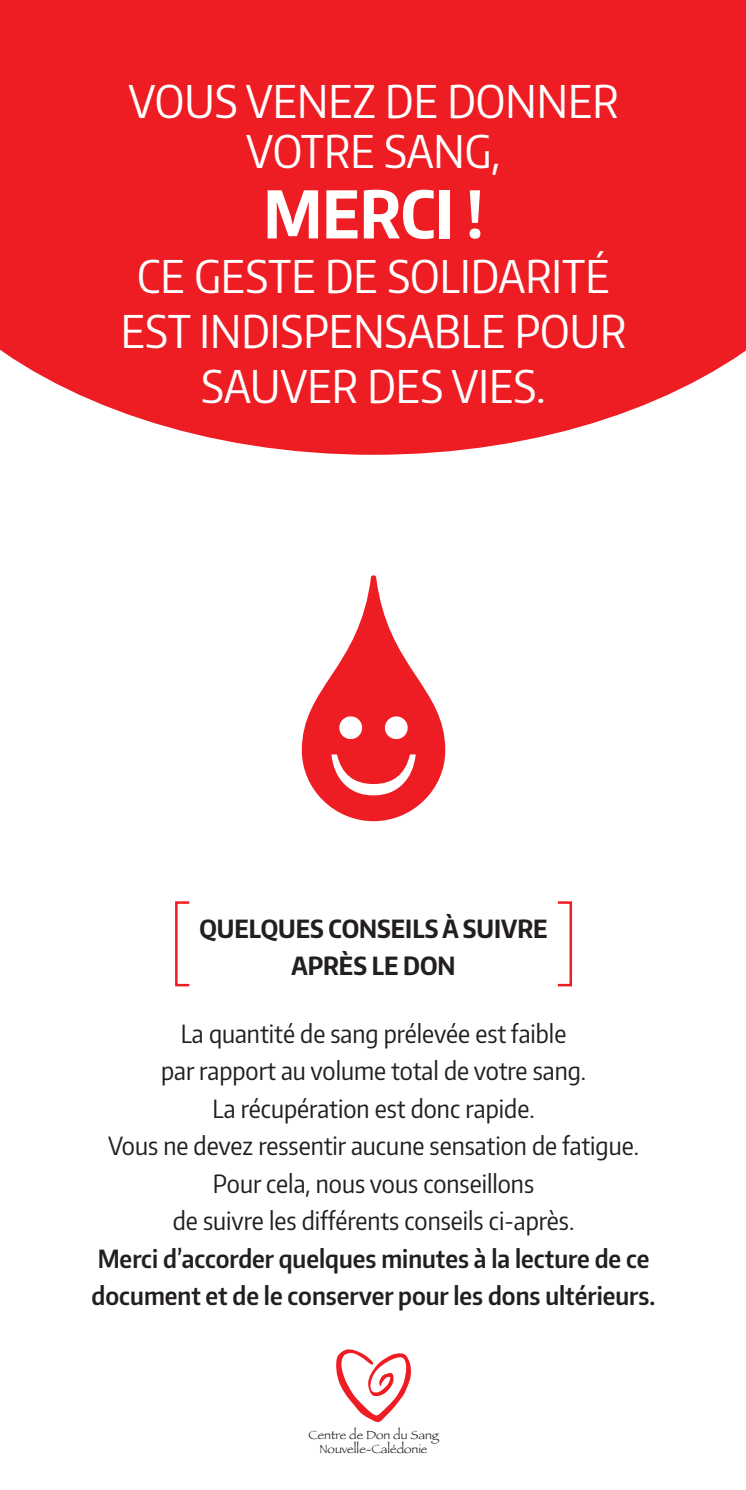
<style>
.page{position:relative;width:746px;height:1490px;background:#fff}
.page>*{position:absolute;margin:0;border:0;box-sizing:border-box;transform-origin:0 0}
.t1{font:700 65px "Encode Sans Condensed";color:#fff}
.t2{font:45px/55px "Encode Sans Condensed";color:#fff;text-align:center}
.t3{font:25px/37.5px "Encode Sans Condensed";color:#231f20;text-align:center}
.t4{font:600 25px/37.5px "Encode Sans Condensed";color:#231f20}
.t5{font:700 25px/37.5px "Encode Sans Condensed";color:#231f20;text-align:center}
.t6{font:12.25px/13.8px "Papyrus";color:#231f20;text-align:center}
</style>
<div class="page">
<svg style="left:0;top:0;width:746px;height:455px;background:#ef2c32"></svg>
<div style="left:175px;top:901px;width:15px;height:85px;border:2px solid #ee1d23"></div>
<div style="left:556px;top:901px;width:16px;height:85px;border:2px solid #ee1d23"></div>
<svg style="left:302px;top:575px;width:143px;height:246px"></svg>
<svg style="left:336px;top:1349px;width:75px;height:73px"></svg>
<h2 class="t2" style="left:128px;top:75px;width:492px;line-height:50px">Vous Venez de donner<br>Votre sang,</h2>
<h1 class="t1" style="left:263px;top:171px;width:222px">MERCI !</h1>
<h2 class="t2" style="left:121px;top:248px;width:507px">ce geste de soLidarité est indisPensabLe Pour sauVer des Vies.</h2>
<p class="t5" style="left:199px;top:909px;width:350px">QUELQUES CONSEILS À SUIVRE<br>APRÈS LE DON</p>
<p class="t3" style="left:108px;top:1014px;width:532px">La quantité de sang prélevée est faible<br>par rapport au volume total de votre sang.<br>La récupération est donc rapide.<br>Vous ne devez ressentir aucune sensation de fatigue.<br>Pour cela, nous vous conseillons<br>de suivre les différents conseils ci-après.</p>
<p class="t4" style="left:92px;top:1239px;width:565px">Merci d’accorder quelques minutes à la lecture de ce document et de le conserver pour les dons ultérieurs.</p>
<p class="t6" style="left:308px;top:1428px;width:132px">Centre de Don du Sang<br>Nouvelle-Calédonie</p>
</div>
